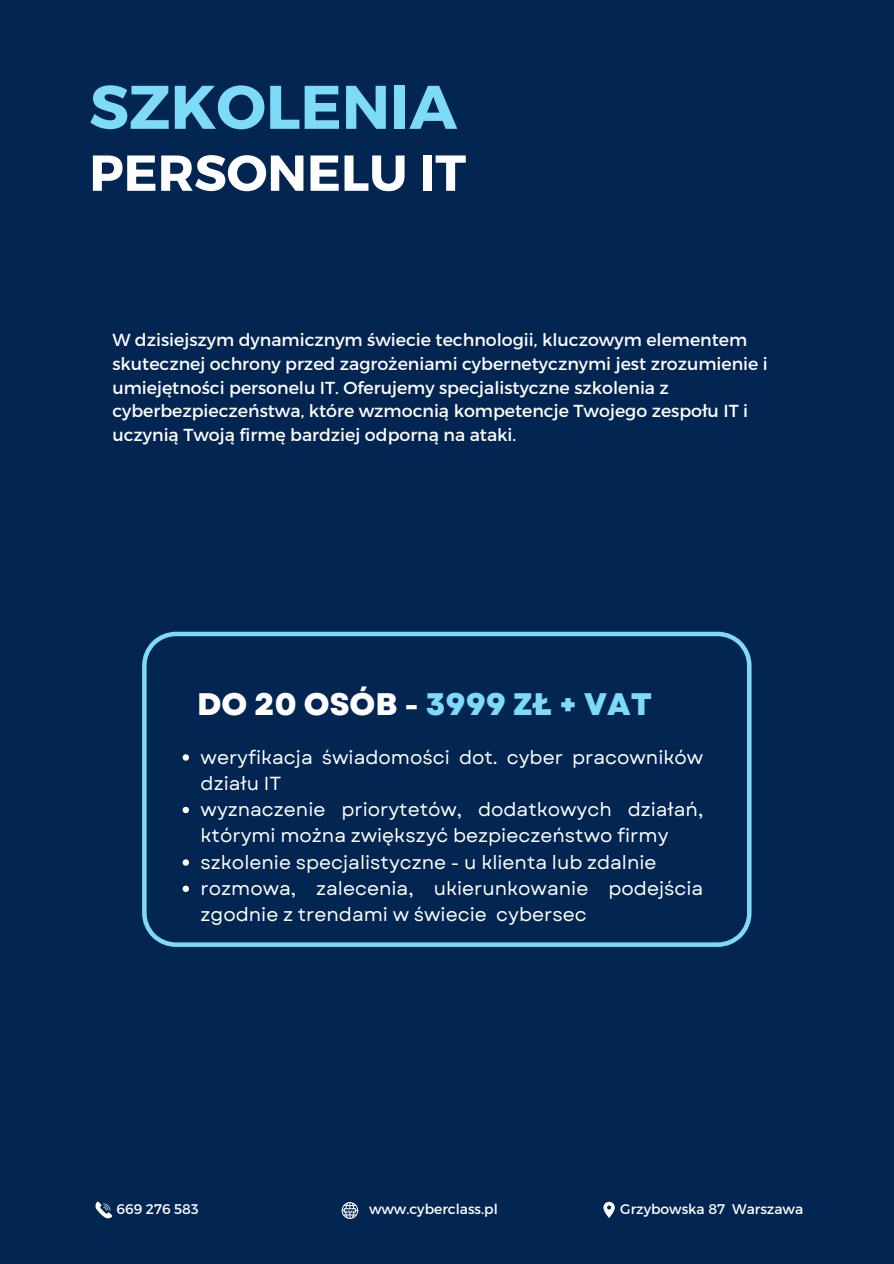
<style>
.page{position:relative;width:894px;height:1264px;background:#fff}
.page>*{position:absolute;margin:0;border:0;box-sizing:border-box;transform-origin:0 0}
.t1{font:700 61.5px "Montserrat";color:#7edbf8}
.t2{font:700 50.4px "Montserrat";color:#fff}
.t3{font:800 31.05px "Garet";color:#7edbf8}
.t4{font:18.9px/26.2px "Garet";color:#fff}
.t5{font:17.4px/23.7px "Montserrat";color:#fff}
.t6{font:13.95px "Montserrat";color:#fff}
.s1{color:#fff}
</style>
<div class="page">
<div style="left:0;top:0;width:893px;height:1263px;background:#032552"></div>
<svg style="left:142px;top:631px;width:609px;height:315px"></svg>
<svg style="left:182px;top:754px;width:7px;height:6px"></svg>
<svg style="left:182px;top:806px;width:7px;height:7px"></svg>
<svg style="left:182px;top:859px;width:7px;height:6px"></svg>
<svg style="left:182px;top:885px;width:7px;height:7px"></svg>
<svg style="left:95px;top:1201px;width:17px;height:17px"></svg>
<svg style="left:341px;top:1202px;width:17px;height:16px"></svg>
<svg style="left:603px;top:1201px;width:11px;height:16px"></svg>
<h1 class="t1" style="left:89px;top:67px;width:369px">SZKOLENIA</h1>
<h2 class="t2" style="left:89px;top:140px;width:378px">PERSONELU IT</h2>
<h4 class="t5" style="left:112px;top:327px;width:657px">W dzisiejszym dynamicznym świecie technologii, kluczowym elementem skutecznej ochrony przed zagrożeniami cybernetycznymi jest zrozumienie i umiejętności personelu IT. Oferujemy specjalistyczne szkolenia z cyberbezpieczeństwa, które wzmocnią kompetencje Twojego zespołu IT i uczynią Twoją firmę bardziej odporną na ataki.</h4>
<h3 class="t3" style="left:197px;top:681px;width:456px"><span class="s1">DO 20 OSÓB -</span> 3999 ZŁ + VAT</h3>
<p class="t4" style="left:200px;top:743px;width:504px">weryfikacja świadomości dot. cyber pracowników działu IT</p>
<p class="t4" style="left:200px;top:796px;width:504px">wyznaczenie priorytetów, dodatkowych działań, którymi można zwiększyć bezpieczeństwo firmy</p>
<p class="t4" style="left:200px;top:849px;width:457px">szkolenie specjalistyczne - u klienta lub zdalnie</p>
<p class="t4" style="left:200px;top:875px;width:504px">rozmowa, zalecenia, ukierunkowanie podejścia zgodnie z trendami w świecie cybersec</p>
<p class="t6" style="left:117px;top:1199px;width:83px">669 276 583</p>
<p class="t6" style="left:369px;top:1199px;width:130px">www.cyberclass.pl</p>
<p class="t6" style="left:620px;top:1199px;width:184px">Grzybowska 87 Warszawa</p>
</div>
